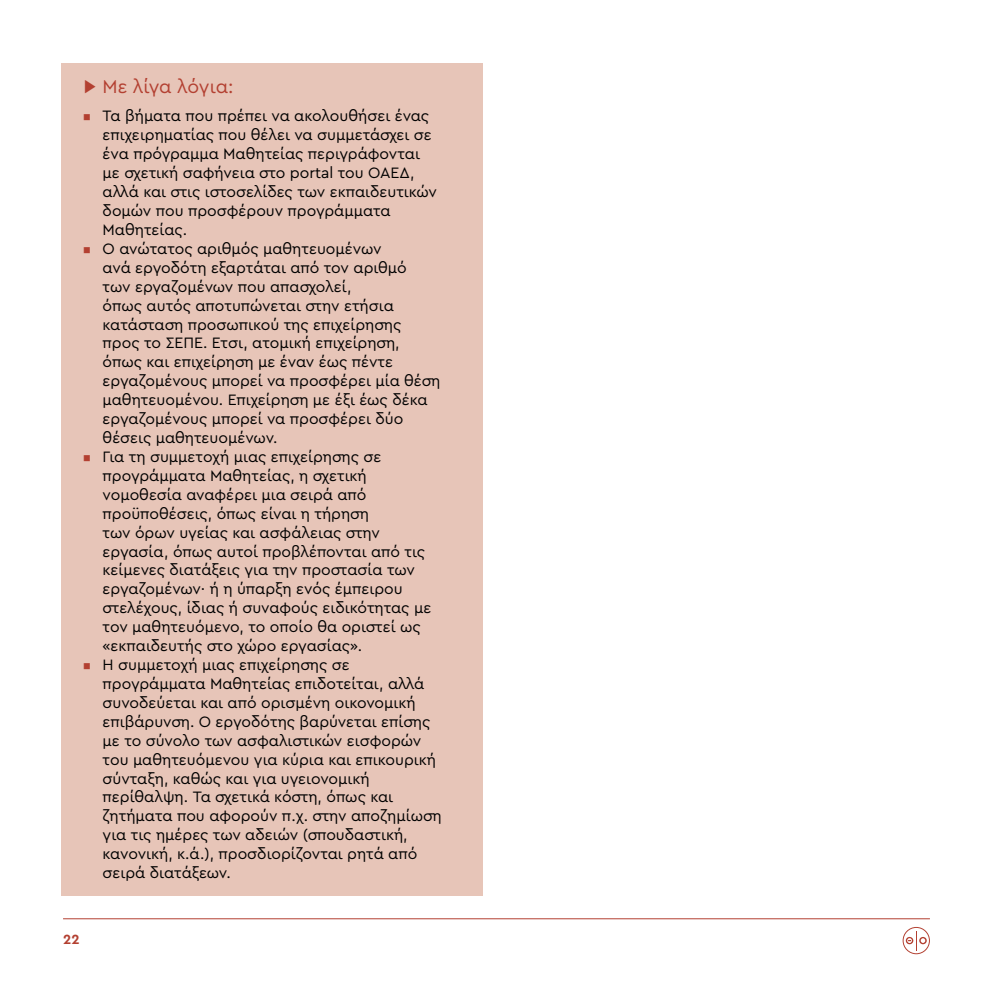
<style>
.page{position:relative;width:993px;height:993px;background:#fff}
.page>*{position:absolute;margin:0;border:0;box-sizing:border-box;transform-origin:0 0}
.t1{font:19.25px "Cera Pro";letter-spacing:-.005em;color:#b34031}
.t2{font:15.75px/18.9px "Cera Pro";color:#000}
.t3{font:700 14px "Cera Pro";color:#b34031}
.s1{color:#b34031}
</style>
<div class="page">
<hr style="left:63px;top:918px;width:866px;height:1px;background:#b34031">
<svg style="left:902px;top:927px;width:27px;height:26px"></svg>
<div style="left:61px;top:63px;width:421px;height:832px;background:#e7c5b8"></div>
<p class="t1" style="left:83px;top:73px;width:152px">▶ Με λίγα λόγια:</p>
<p class="t2" style="left:103px;top:106px;width:336px;text-indent:-20px"><span class="s1">▪</span> Τα βήματα που πρέπει να ακολουθήσει ένας επιχειρηματίας που θέλει να συμμετάσχει σε ένα πρόγραμμα Μαθητείας περιγράφονται με σχετική σαφήνεια στο portal του ΟΑΕΔ, αλλά και στις ιστοσελίδες των εκπαιδευτικών δομών που προσφέρουν προγράμματα Μαθητείας.</p>
<p class="t2" style="left:103px;top:238px;width:339px;text-indent:-20px"><span class="s1">▪</span> O ανώτατος αριθμός μαθητευομένων<br>ανά εργοδότη εξαρτάται από τον αριθμό<br>των εργαζομένων που απασχολεί,<br>όπως αυτός αποτυπώνεται στην ετήσια κατάσταση προσωπικού της επιχείρησης προς το ΣΕΠΕ. Έτσι, ατομική επιχείρηση, όπως και επιχείρηση με έναν έως πέντε εργαζομένους μπορεί να προσφέρει μία θέση μαθητευομένου. Επιχείρηση με έξι έως δέκα εργαζομένους μπορεί να προσφέρει δύο θέσεις μαθητευομένων.</p>
<p class="t2" style="left:103px;top:446px;width:330px;text-indent:-20px"><span class="s1">▪</span> Για τη συμμετοχή μιας επιχείρησης σε προγράμματα Μαθητείας, η σχετική νομοθεσία αναφέρει μια σειρά από προϋποθέσεις, όπως είναι η τήρηση<br>των όρων υγείας και ασφάλειας στην εργασία, όπως αυτοί προβλέπονται από τις κείμενες διατάξεις για την προστασία των εργαζομένων∙ ή η ύπαρξη ενός έμπειρου στελέχους, ίδιας ή συναφούς ειδικότητας με τον μαθητευόμενο, το οποίο θα οριστεί ως «εκπαιδευτής στο χώρο εργασίας».</p>
<p class="t2" style="left:103px;top:654px;width:340px;text-indent:-20px"><span class="s1">▪</span> Η συμμετοχή μιας επιχείρησης σε προγράμματα Μαθητείας επιδοτείται, αλλά συνοδεύεται και από ορισμένη οικονομική επιβάρυνση. Ο εργοδότης βαρύνεται επίσης με το σύνολο των ασφαλιστικών εισφορών του μαθητευόμενου για κύρια και επικουρική σύνταξη, καθώς και για υγειονομική περίθαλψη. Τα σχετικά κόστη, όπως και ζητήματα που αφορούν π.χ. στην αποζημίωση για τις ημέρες των αδειών (σπουδαστική, κανονική, κ.ά.), προσδιορίζονται ρητά από σειρά διατάξεων.</p>
<p class="t3" style="left:63px;top:929px;width:18px">22</p>
</div>
